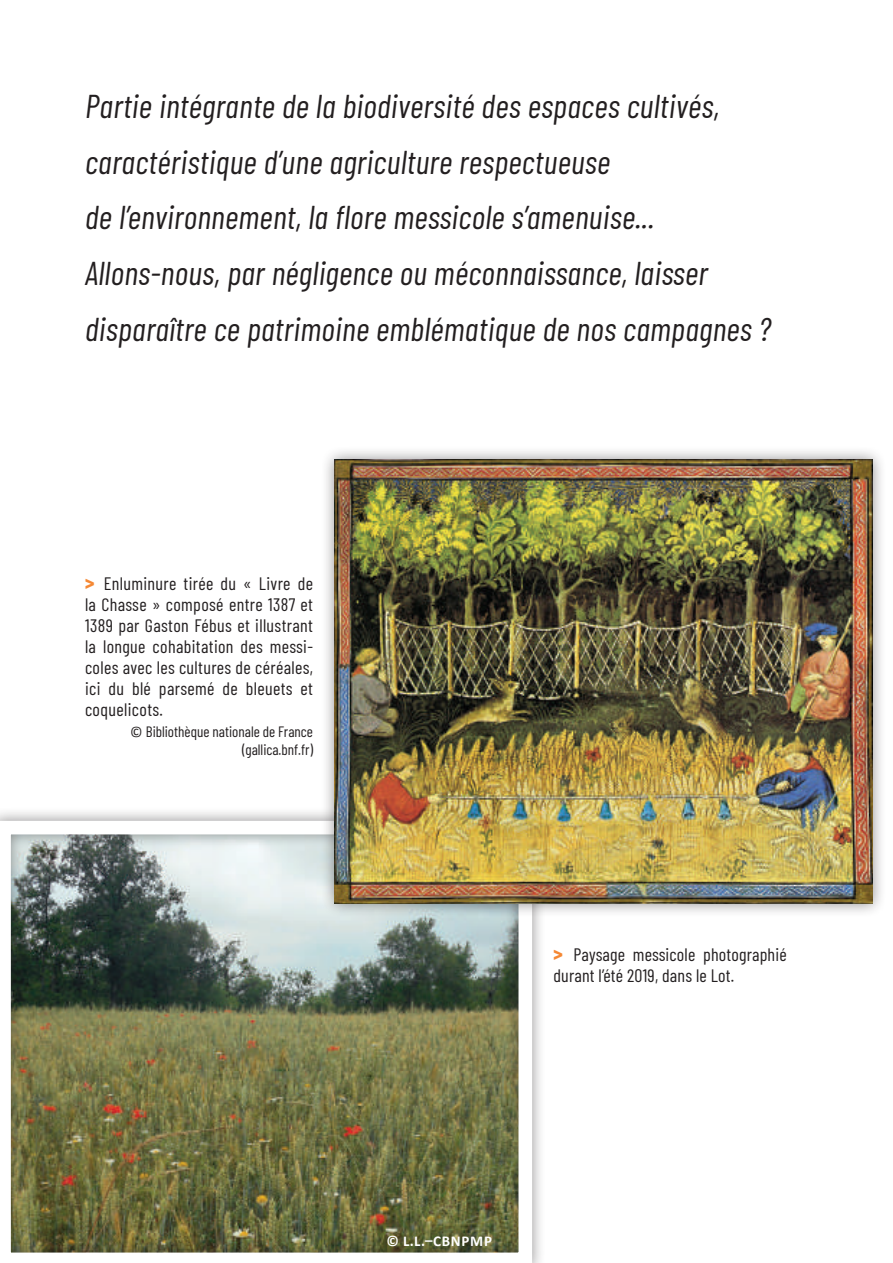
<style>
.page{position:relative;width:893px;height:1263px;background:#fff}
.page>*{position:absolute;margin:0;border:0;box-sizing:border-box;transform-origin:0 0}
.t1{font:italic 33px/55.5px "Barlow Condensed";letter-spacing:.01em;color:#231f20}
.t2{font:18px/21px "Barlow Condensed";letter-spacing:.01em;color:#231f20;text-align:justify}
.t3{font:15px/18px "Barlow Condensed";color:#231f20;text-align:right}
.t4{font:700 15px "Calibri";letter-spacing:.05em;color:#fff}
.s1{font-weight:700;font-size:21.3px;color:#f58834}
.s2{font-family:"Calibri"}
</style>
<div class="page">
<div style="left:0;top:807px;width:546px;height:456px;background:#231f20;opacity:.5"></div>
<img style="left:0;top:821px;width:532px;height:442px">
<div style="left:320px;top:446px;width:566px;height:472px;background:#231f20;opacity:.5"></div>
<img style="left:334px;top:460px;width:538px;height:443px">
<p class="t1" style="left:85px;top:76px;width:687px">Partie intégrante de la biodiversité des espaces cultivés, caractéristique d’une agriculture respectueuse<br>de l’environnement, la flore messicole s’amenuise...<br>Allons-nous, par négligence ou méconnaissance, laisser disparaître ce patrimoine emblématique de nos campagnes ?</p>
<p class="t2" style="left:85px;top:571px;width:230px"><span class="s1">&gt;</span> Enluminure tirée du « Livre de la Chasse » composé entre 1387 et 1389 par Gaston Fébus et illustrant la longue cohabitation des messi&shy;coles avec les cultures de céréales, ici du blé parsemé de bleuets et coquelicots.</p>
<p class="t3" style="left:130px;top:721px;width:184px"><span class="s2">©</span> Bibliothèque nationale de France (gallica.bnf.fr)</p>
<p class="t2" style="left:553px;top:943px;width:235px"><span class="s1">&gt;</span> Paysage messicole photographié durant l’été 2019, dans le Lot.</p>
<p class="t4" style="left:387px;top:1230px;width:107px">© L.L.–CBNPMP</p>
</div>
